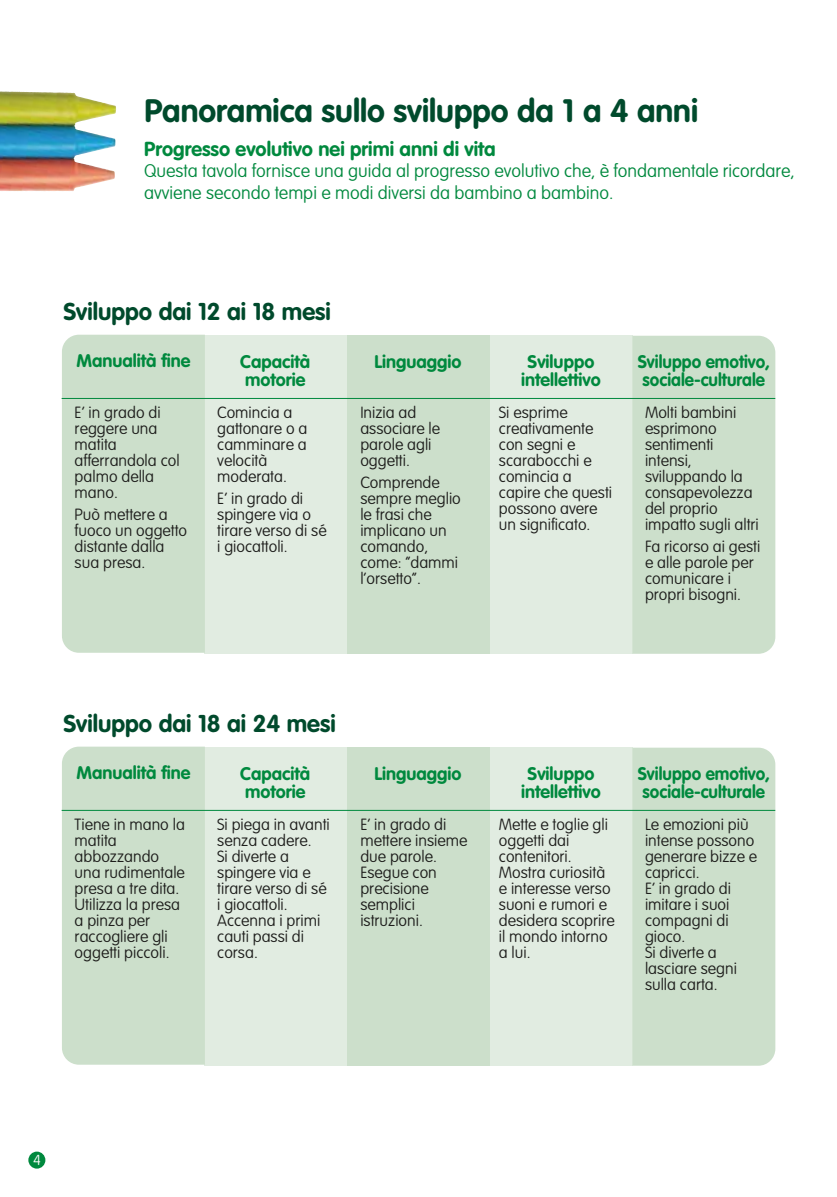
<style>
.page{position:relative;width:837px;height:1197px;background:#fff}
.page>*{position:absolute;margin:0;border:0;box-sizing:border-box;transform-origin:0 0}
.t1{font:700 32px "VAG Rounded";color:#004a2c}
.t2{font:700 24px "VAG Rounded";color:#004a2c}
.t3{font:700 20px "VAG Rounded";color:#00893e}
.t4{font:100 18px/21.6px "VAG Rounded";color:#00893e}
.t5{font:700 18px/18px "VAG Rounded";color:#00893e}
.t6{font:700 18px/18px "VAG Rounded";color:#00893e;scale:.95 1}
.t7{font:100 16px/16px "VAG Rounded";color:#1d1d1b}
.t8{font:100 14.2px "VAG Rounded";color:#fff}
</style>
<div class="page">
<img style="left:0;top:92px;width:116px;height:99px">
<div style="left:28px;top:1151px;width:17px;height:17px;background:#00893e;border-radius:50%"></div>
<div style="left:346px;top:336px;width:143px;height:317px;background:#ccdfcb"></div>
<div style="left:489px;top:336px;width:143px;height:317px;background:#e1ece1"></div>
<div style="left:632px;top:336px;width:143px;height:317px;background:#ccdfcb"></div>
<div style="left:204px;top:336px;width:142px;height:317px;background:#e1ece1"></div>
<div style="left:62px;top:334px;width:143px;height:318px;background:#ccdfcb"></div>
<hr style="left:62px;top:398px;width:713px;height:1px;background:#00893e">
<div style="left:346px;top:747px;width:143px;height:318px;background:#ccdfcb"></div>
<div style="left:489px;top:747px;width:143px;height:318px;background:#e1ece1"></div>
<div style="left:632px;top:747px;width:143px;height:318px;background:#ccdfcb"></div>
<div style="left:204px;top:747px;width:142px;height:318px;background:#e1ece1"></div>
<div style="left:62px;top:746px;width:143px;height:318px;background:#ccdfcb"></div>
<hr style="left:62px;top:809px;width:713px;height:1px;background:#00893e">
<h1 class="t1" style="left:144px;top:92px;width:555px">Panoramica sullo sviluppo da 1 a 4 anni</h1>
<p class="t3" style="left:144px;top:137px;width:352px">Progresso evolutivo nei primi anni di vita</p>
<p class="t4" style="left:144px;top:160px;width:651px">Questa tavola fornisce una guida al progresso evolutivo che, è fondamentale ricordare, avviene secondo tempi e modi diversi da bambino a bambino.</p>
<h2 class="t2" style="left:63px;top:297px;width:269px">Sviluppo dai 12 ai 18 mesi</h2>
<p class="t5" style="left:76px;top:351px;width:115px">Manualità fine</p>
<p class="t5" style="left:240px;top:352px;width:71px">Capacità motorie</p>
<p class="t5" style="left:374px;top:352px;width:89px">Linguaggio</p>
<p class="t5" style="left:521px;top:352px;width:81px;text-align:center">Sviluppo intellettivo</p>
<p class="t6" style="left:637px;top:353px;width:141px">Sviluppo emotivo, sociale-culturale</p>
<p class="t7" style="left:75px;top:404px;width:106px">E’ in grado di reggere una matita afferrandola col palmo della mano.</p>
<p class="t7" style="left:75px;top:506px;width:114px">Può mettere a fuoco un oggetto distante dalla sua presa.</p>
<p class="t7" style="left:360px;top:404px;width:81px">Inizia ad associare le parole agli oggetti.</p>
<p class="t7" style="left:360px;top:474px;width:102px">Comprende sempre meglio le frasi che implicano un comando, come: “dammi l’orsetto”.</p>
<p class="t7" style="left:644px;top:404px;width:115px">Molti bambini esprimono sentimenti intensi, sviluppando la consapevolezza del proprio impatto sugli altri</p>
<p class="t7" style="left:644px;top:538px;width:117px">Fa ricorso ai gesti e alle parole per comunicare i propri bisogni.</p>
<p class="t7" style="left:217px;top:404px;width:92px">Comincia a gattonare o a camminare a velocità moderata.</p>
<p class="t7" style="left:217px;top:490px;width:111px">E’ in grado di spingere via o tirare verso di sé i giocattoli.</p>
<p class="t7" style="left:498px;top:404px;width:115px">Si esprime creativamente con segni e scarabocchi e comincia a capire che questi possono avere un significato.</p>
<h2 class="t2" style="left:63px;top:709px;width:274px">Sviluppo dai 18 ai 24 mesi</h2>
<p class="t5" style="left:76px;top:763px;width:115px">Manualità fine</p>
<p class="t5" style="left:240px;top:764px;width:71px">Capacità motorie</p>
<p class="t5" style="left:374px;top:764px;width:89px">Linguaggio</p>
<p class="t5" style="left:521px;top:764px;width:81px;text-align:center">Sviluppo intellettivo</p>
<p class="t6" style="left:637px;top:764px;width:141px">Sviluppo emotivo, sociale-culturale</p>
<p class="t7" style="left:75px;top:816px;width:112px">Tiene in mano la matita abbozzando una rudimentale presa a tre dita.<br>Utilizza la presa a pinza per raccogliere gli oggetti piccoli.</p>
<p class="t7" style="left:217px;top:816px;width:114px">Si piega in avanti senza cadere.<br>Si diverte a spingere via e tirare verso di sé i giocattoli.<br>Accenna i primi cauti passi di corsa.</p>
<p class="t7" style="left:360px;top:816px;width:108px">E’ in grado di mettere insieme due parole.<br>Esegue con precisione semplici istruzioni.</p>
<p class="t7" style="left:644px;top:816px;width:114px">Le emozioni più intense possono generare bizze e capricci.<br>E’ in grado di imitare i suoi compagni di gioco.<br>Si diverte a lasciare segni sulla carta.</p>
<p class="t7" style="left:498px;top:816px;width:117px">Mette e toglie gli oggetti dai contenitori.<br>Mostra curiosità e interesse verso suoni e rumori e desidera scoprire il mondo intorno a lui.</p>
<p class="t8" style="left:33px;top:1151px;width:9px">4</p>
</div>
